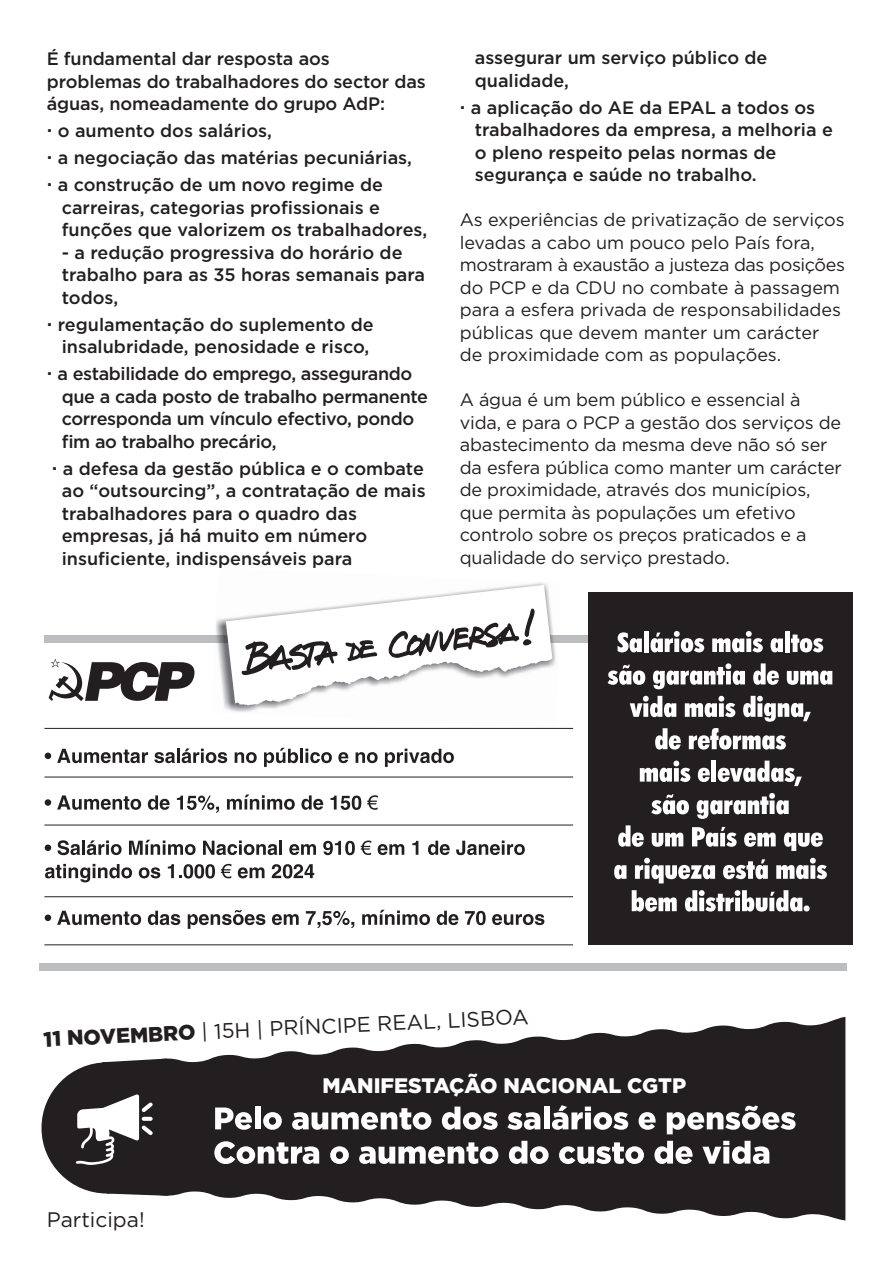
<style>
.page{position:relative;width:893px;height:1263px;background:#fff}
.page>*{position:absolute;margin:0;border:0;box-sizing:border-box;transform-origin:0 0}
.t1{font:21px "Gotham";color:#231f20}
.t2{font:900 21px "Gotham";color:#fff}
.t3{font:500 18px/22.5px "Gotham";color:#231f20}
.t4{font:18px/22.5px "Gotham";letter-spacing:-.01em;color:#231f20}
.t5{font:500 18px/22.5px "Gotham";letter-spacing:-.02em;color:#231f20}
.s1{font-size:21px}
.s2{font-weight:900}
</style>
<div class="page">
<div style="left:44px;top:635px;width:808px;height:8px;background:#bcbdc0"></div>
<svg style="left:49px;top:659px;width:145px;height:42px"></svg>
<div style="left:588px;top:592px;width:264px;height:353px;background:#231f20"></div>
<img style="left:211px;top:582px;width:350px;height:146px">
<svg style="left:618px;top:632px;width:24px;height:20px"></svg>
<div style="left:644px;top:631px;width:5px;height:21px;background:#fff"></div>
<svg style="left:650px;top:631px;width:54px;height:21px"></svg>
<svg style="left:712px;top:631px;width:51px;height:21px"></svg>
<svg style="left:771px;top:638px;width:12px;height:14px"></svg>
<div style="left:785px;top:631px;width:5px;height:21px;background:#fff"></div>
<svg style="left:791px;top:634px;width:32px;height:18px"></svg>
<svg style="left:608px;top:665px;width:37px;height:20px"></svg>
<svg style="left:653px;top:663px;width:92px;height:26px"></svg>
<svg style="left:753px;top:663px;width:26px;height:22px"></svg>
<svg style="left:787px;top:670px;width:45px;height:15px"></svg>
<svg style="left:630px;top:696px;width:46px;height:21px"></svg>
<svg style="left:685px;top:696px;width:50px;height:21px"></svg>
<svg style="left:743px;top:696px;width:68px;height:26px"></svg>
<svg style="left:655px;top:728px;width:26px;height:22px"></svg>
<svg style="left:689px;top:728px;width:97px;height:22px"></svg>
<svg style="left:640px;top:760px;width:50px;height:22px"></svg>
<svg style="left:698px;top:768px;width:12px;height:14px"></svg>
<div style="left:711px;top:761px;width:5px;height:21px;background:#fff"></div>
<svg style="left:718px;top:761px;width:84px;height:25px"></svg>
<svg style="left:651px;top:794px;width:38px;height:20px"></svg>
<svg style="left:697px;top:793px;width:92px;height:26px"></svg>
<svg style="left:618px;top:825px;width:26px;height:22px"></svg>
<svg style="left:652px;top:833px;width:31px;height:14px"></svg>
<svg style="left:692px;top:827px;width:45px;height:20px"></svg>
<svg style="left:744px;top:832px;width:32px;height:15px"></svg>
<svg style="left:784px;top:832px;width:39px;height:19px"></svg>
<svg style="left:614px;top:865px;width:12px;height:14px"></svg>
<svg style="left:635px;top:858px;width:80px;height:25px"></svg>
<svg style="left:723px;top:859px;width:45px;height:20px"></svg>
<svg style="left:776px;top:858px;width:51px;height:21px"></svg>
<svg style="left:632px;top:890px;width:45px;height:21px"></svg>
<svg style="left:685px;top:890px;width:125px;height:21px"></svg>
<svg style="left:45px;top:753px;width:6px;height:6px"></svg>
<svg style="left:57px;top:749px;width:91px;height:14px"></svg>
<svg style="left:154px;top:752px;width:21px;height:11px"></svg>
<hr style="left:177px;top:749px;width:3px;height:14px;background:#231f20">
<svg style="left:182px;top:748px;width:45px;height:15px"></svg>
<svg style="left:235px;top:752px;width:22px;height:11px"></svg>
<svg style="left:264px;top:748px;width:34px;height:19px"></svg>
<hr style="left:300px;top:749px;width:3px;height:14px;background:#231f20">
<svg style="left:305px;top:749px;width:27px;height:14px"></svg>
<svg style="left:338px;top:752px;width:10px;height:11px"></svg>
<svg style="left:356px;top:752px;width:22px;height:11px"></svg>
<svg style="left:385px;top:749px;width:69px;height:18px"></svg>
<svg style="left:45px;top:799px;width:6px;height:7px"></svg>
<svg style="left:57px;top:795px;width:84px;height:15px"></svg>
<svg style="left:148px;top:795px;width:22px;height:15px"></svg>
<svg style="left:177px;top:795px;width:42px;height:18px"></svg>
<svg style="left:227px;top:794px;width:68px;height:16px"></svg>
<svg style="left:301px;top:795px;width:22px;height:15px"></svg>
<svg style="left:330px;top:796px;width:31px;height:14px"></svg>
<svg style="left:45px;top:844px;width:6px;height:7px"></svg>
<svg style="left:58px;top:840px;width:22px;height:15px"></svg>
<hr style="left:82px;top:841px;width:3px;height:14px;background:#231f20">
<svg style="left:87px;top:840px;width:35px;height:15px"></svg>
<svg style="left:129px;top:840px;width:67px;height:15px"></svg>
<svg style="left:203px;top:840px;width:74px;height:15px"></svg>
<hr style="left:279px;top:841px;width:3px;height:14px;background:#231f20">
<svg style="left:289px;top:844px;width:27px;height:11px"></svg>
<svg style="left:323px;top:841px;width:32px;height:14px"></svg>
<svg style="left:378px;top:844px;width:26px;height:11px"></svg>
<svg style="left:412px;top:841px;width:6px;height:14px"></svg>
<svg style="left:428px;top:841px;width:22px;height:14px"></svg>
<svg style="left:456px;top:840px;width:69px;height:15px"></svg>
<svg style="left:45px;top:864px;width:87px;height:18px"></svg>
<svg style="left:139px;top:867px;width:21px;height:11px"></svg>
<svg style="left:168px;top:864px;width:47px;height:14px"></svg>
<svg style="left:238px;top:867px;width:26px;height:11px"></svg>
<svg style="left:272px;top:864px;width:42px;height:14px"></svg>
<svg style="left:45px;top:914px;width:6px;height:7px"></svg>
<svg style="left:57px;top:911px;width:84px;height:14px"></svg>
<svg style="left:148px;top:911px;width:32px;height:14px"></svg>
<svg style="left:188px;top:910px;width:77px;height:19px"></svg>
<svg style="left:272px;top:914px;width:27px;height:11px"></svg>
<svg style="left:306px;top:911px;width:48px;height:17px"></svg>
<svg style="left:362px;top:910px;width:68px;height:15px"></svg>
<svg style="left:437px;top:911px;width:21px;height:14px"></svg>
<svg style="left:465px;top:911px;width:21px;height:14px"></svg>
<svg style="left:492px;top:914px;width:52px;height:11px"></svg>
<svg style="left:367px;top:795px;width:11px;height:15px"></svg>
<svg style="left:361px;top:840px;width:10px;height:15px"></svg>
<svg style="left:221px;top:864px;width:11px;height:14px"></svg>
<hr style="left:44px;top:777px;width:529px;height:1px;background:#231f20">
<hr style="left:44px;top:728px;width:529px;height:1px;background:#231f20">
<hr style="left:44px;top:896px;width:529px;height:1px;background:#231f20">
<hr style="left:44px;top:944px;width:529px;height:1px;background:#231f20">
<hr style="left:44px;top:825px;width:529px;height:1px;background:#231f20">
<svg style="left:226px;top:585px;width:326px;height:120px"></svg>
<div style="left:39px;top:963px;width:808px;height:8px;background:#bcbdc0"></div>
<svg style="left:168px;top:1017px;width:677px;height:203px;fill:#231f20"></svg>
<svg style="left:41px;top:1058px;width:127px;height:138px"></svg>
<svg style="left:215px;top:1107px;width:37px;height:23px"></svg>
<div style="left:255px;top:1106px;width:6px;height:23px;background:#fff"></div>
<svg style="left:263px;top:1112px;width:19px;height:18px"></svg>
<svg style="left:292px;top:1108px;width:139px;height:22px"></svg>
<svg style="left:442px;top:1106px;width:56px;height:24px"></svg>
<svg style="left:507px;top:1112px;width:33px;height:18px"></svg>
<div style="left:544px;top:1106px;width:5px;height:23px;background:#fff"></div>
<svg style="left:552px;top:1105px;width:76px;height:25px"></svg>
<svg style="left:639px;top:1112px;width:17px;height:18px"></svg>
<svg style="left:667px;top:1105px;width:128px;height:29px"></svg>
<svg style="left:214px;top:1141px;width:105px;height:23px"></svg>
<svg style="left:330px;top:1146px;width:19px;height:18px"></svg>
<svg style="left:359px;top:1142px;width:139px;height:22px"></svg>
<svg style="left:509px;top:1141px;width:40px;height:23px"></svg>
<svg style="left:559px;top:1142px;width:85px;height:22px"></svg>
<svg style="left:654px;top:1141px;width:39px;height:23px"></svg>
<svg style="left:702px;top:1141px;width:67px;height:23px"></svg>
<p class="t3" style="left:47px;top:47px;width:381px">É fundamental dar resposta aos problemas do trabalhadores do sector das águas, nomeadamente do grupo AdP:</p>
<p class="t3" style="left:47px;top:117px;width:367px;line-height:27px"><span class="s1">·</span> o aumento dos salários,<br><span class="s1">·</span> a negociação das matérias pecuniárias, <span class="s1">·</span> a construção de um novo regime de</p>
<p class="t3" style="left:62px;top:196px;width:367px">carreiras, categorias profissionais e funções que valorizem os trabalhadores,</p>
<p class="t3" style="left:62px;top:241px;width:365px">- a redução progressiva do horário de trabalho para as 35 horas semanais para todos,</p>
<p class="t3" style="left:47px;top:313px;width:329px;text-align:center"><span class="s1">·</span> regulamentação do suplemento de insalubridade, penosidade e risco,</p>
<p class="t5" style="left:62px;top:362px;width:368px;text-indent:-15px"><span class="s1">·</span> a estabilidade do emprego, assegurando que a cada posto de trabalho permanente corresponda um vínculo efectivo, pondo fim ao trabalho precário,</p>
<p class="t3" style="left:62px;top:457px;width:365px;text-indent:-10px"><span class="s1">·</span> a defesa da gestão pública e o combate ao “outsourcing”, a contratação de mais trabalhadores para o quadro das empresas, já há muito em número insuficiente, indispensáveis para</p>
<p class="t3" style="left:475px;top:46px;width:294px">assegurar um serviço público de qualidade,</p>
<p class="t3" style="left:475px;top:96px;width:360px;text-indent:-15px"><span class="s1">·</span> a aplicação do AE da EPAL a todos os trabalhadores da empresa, a melhoria e o pleno respeito pelas normas de segurança e saúde no trabalho.</p>
<p class="t4" style="left:460px;top:208px;width:387px">As experiências de privatização de serviços levadas a cabo um pouco pelo País fora, mostraram à exaustão a justeza das posições do PCP e da CDU no combate à passagem para a esfera privada de responsabilidades públicas que devem manter um carácter de proximidade com as populações.</p>
<p class="t4" style="left:460px;top:388px;width:384px">A água é um bem público e essencial à vida, e para o PCP a gestão dos serviços de abastecimento da mesma deve não só ser da esfera pública como manter um carácter de proximidade, através dos municípios, que permita às populações um efetivo controlo sobre os preços praticados e a qualidade do serviço prestado.</p>
<p class="t1" style="left:43px;top:1027px;width:487px;rotate:-3deg"><span class="s2">11 NOVEMBRO</span> | 15H | PRÍNCIPE REAL, LISBOA</p>
<p class="t1" style="left:47px;top:1206px;width:99px">Participa!</p>
<p class="t2" style="left:322px;top:1071px;width:365px">MANIFESTAÇÃO NACIONAL CGTP</p>
</div>
